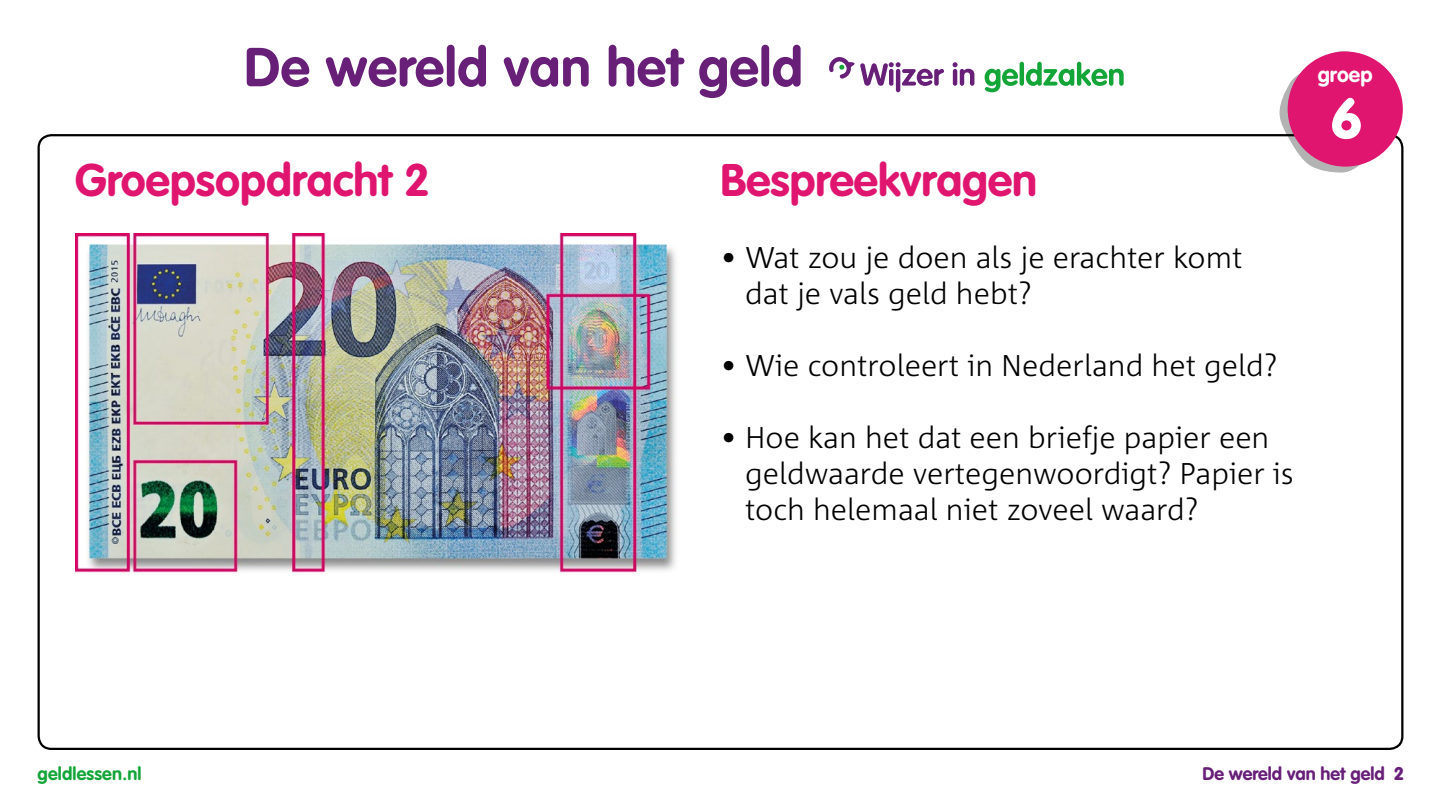
<style>
.page{position:relative;width:1441px;height:810px;background:#fff}
.page>*{position:absolute;margin:0;border:0;box-sizing:border-box;transform-origin:0 0}
.t1{font:900 55.5px "VAG Rounded Std";color:#fff}
.t2{font:700 54px "VAG Rounded Std";letter-spacing:.01em;color:#671f78}
.t3{font:700 45px "VAG Rounded Std";color:#df1570}
.t4{font:300 30px/36px "Corpid";color:#000}
.t5{font:700 21.15px "VAG Rounded Std";color:#fff}
.t6{font:700 18px "VAG Rounded Std";color:#671f78}
.t7{font:700 18px "VAG Rounded Std";letter-spacing:.01em;color:#13a538}
.s1{font-weight:900}
</style>
<div class="page">
<svg style="left:860px;top:62px;width:83px;height:30px"></svg>
<svg style="left:952px;top:62px;width:22px;height:24px"></svg>
<svg style="left:984px;top:69px;width:33px;height:23px"></svg>
<svg style="left:1019px;top:62px;width:4px;height:24px"></svg>
<svg style="left:1025px;top:62px;width:98px;height:24px"></svg>
<svg style="left:829px;top:57px;width:25px;height:22px"></svg>
<svg style="left:1279px;top:51px;width:118px;height:122px"></svg>
<div style="left:1287px;top:52px;width:115px;height:115px;background:#df1570;border-radius:50%"></div>
<img style="left:75px;top:233px;width:601px;height:340px">
<h2 class="t2" style="left:244px;top:36px;width:560px">De wereld van het geld</h2>
<h3 class="t3" style="left:75px;top:153px;width:356px">Groepsopdracht 2</h3>
<h3 class="t3" style="left:720px;top:153px;width:318px">Bespreekvragen</h3>
<p class="t4" style="left:745px;top:239px;width:499px;text-indent:-25px">• Wat zou je doen als je erachter komt dat je vals geld hebt?</p>
<p class="t4" style="left:720px;top:347px;width:558px">• Wie controleert in Nederland het geld?</p>
<p class="t4" style="left:745px;top:419px;width:550px;text-indent:-25px">• Hoe kan het dat een briefje papier een geldwaarde vertegenwoordigt? Papier is toch helemaal niet zoveel waard?</p>
<p class="t5" style="left:1317px;top:62px;width:57px">groep</p>
<h1 class="t1" style="left:1331px;top:85px;width:31px">6</h1>
<p class="t7" style="left:38px;top:763px;width:105px">geldlessen.nl</p>
<p class="t6" style="left:1202px;top:763px;width:202px">De wereld van het geld <span class="s1">2</span></p>
</div>
